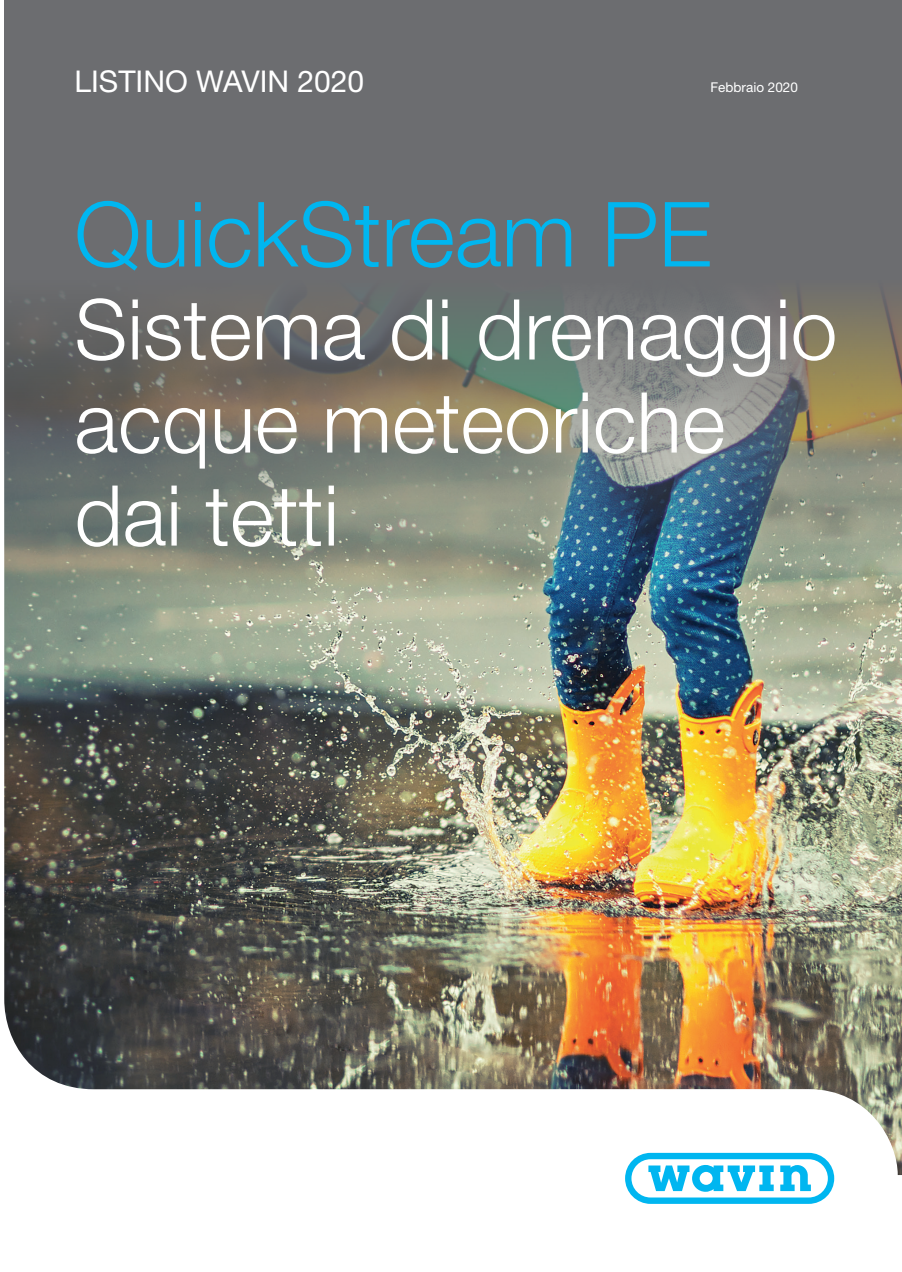
<style>
.page{position:relative;width:902px;height:1272px;background:#fff}
.page>*{position:absolute;margin:0;border:0;box-sizing:border-box;transform-origin:0 0}
.t1{font:300 90px "Helvetica Neue";color:#00b6f0}
.t2{font:300 84px/93px "Helvetica Neue";color:#fff}
.t3{font:30px "Helvetica Neue";color:#fff}
.t4{font:13.5px "Helvetica Neue";color:#fff}
</style>
<div class="page">
<svg style="left:625px;top:1174px;width:209px;height:29px"></svg>
<img style="left:4px;top:568px;width:897px;height:606px">
<svg style="left:4px;top:0;width:897px;height:568px;background:#717472"></svg>
<p class="t3" style="left:74px;top:63px;width:291px">LISTINO WAVIN 2020</p>
<p class="t4" style="left:710px;top:79px;width:89px">Febbraio 2020</p>
<p class="t1" style="left:74px;top:179px;width:638px">QuickStream PE</p>
<p class="t2" style="left:74px;top:281px;width:764px">Sistema di drenaggio acque meteoriche dai tetti</p>
</div>
